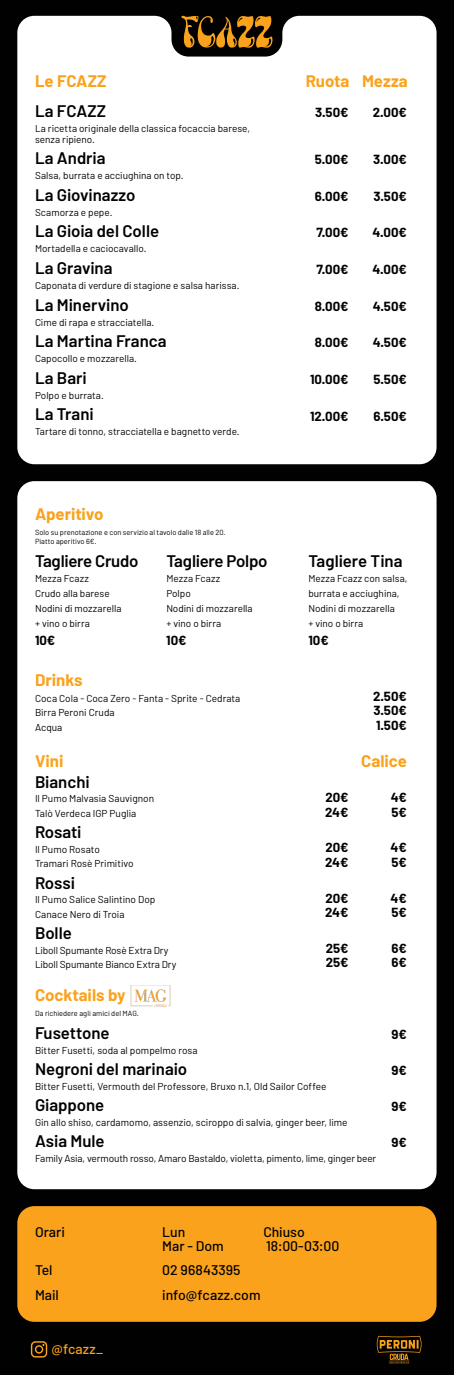
<style>
.page{position:relative;width:454px;height:1375px;background:#010101}
.page>*{position:absolute;margin:0;border:0;box-sizing:border-box;transform-origin:0 0}
.t1{font:600 16.8px "Barlow";letter-spacing:-.005em;color:#010101}
.t2{font:700 16.8px "Barlow";color:#faa21b}
.t3{font:500 14px "Barlow";color:#010101}
.t4{font:500 14px "Barlow";letter-spacing:.005em;color:#faa21b}
.t5{font:700 13.2px/14.4px "Barlow";color:#010101}
.t6{font:10.1px/14.4px "Barlow";letter-spacing:-.005em;color:#010101}
.t7{font:10px/15px "Barlow";color:#010101}
.t8{font:7.45px/8.9px "Barlow";color:#010101}
</style>
<div class="page">
<div style="left:17px;top:16px;width:419px;height:448px;background:#fff"></div>
<svg style="left:181px;top:16px;width:91px;height:32px"></svg>
<div style="left:17px;top:481px;width:419px;height:708px;background:#fff;border-radius:17px"></div>
<div style="left:17px;top:1206px;width:419px;height:116px;background:#faa21b;border-radius:17px"></div>
<img style="left:130px;top:985px;width:41px;height:23px">
<svg style="left:376px;top:1336px;width:46px;height:28px"></svg>
<svg style="left:31px;top:1341px;width:16px;height:16px"></svg>
<h1 class="t2" style="left:35px;top:70px;width:73px">Le FCAZZ</h1>
<h1 class="t2" style="left:305px;top:70px;width:103px">Ruota Mezza</h1>
<h1 class="t1" style="left:35px;top:100px;width:73px">La FCAZZ</h1>
<p class="t7" style="left:35px;top:122px;width:216px;line-height:11px">La ricetta originale della classica focaccia barese, senza ripieno.</p>
<h1 class="t1" style="left:35px;top:148px;width:72px">La Andria</h1>
<p class="t7" style="left:35px;top:168px;width:150px">Salsa, burrata e acciughina on top.</p>
<h1 class="t1" style="left:35px;top:184px;width:102px">La Giovinazzo</h1>
<p class="t7" style="left:35px;top:204px;width:79px">Scamorza e pepe.</p>
<h1 class="t1" style="left:35px;top:221px;width:126px">La Gioia del Colle</h1>
<p class="t7" style="left:35px;top:241px;width:113px">Mortadella e caciocavallo.</p>
<h1 class="t1" style="left:35px;top:257px;width:79px">La Gravina</h1>
<p class="t7" style="left:35px;top:278px;width:206px">Caponata di verdure di stagione e salsa harissa.</p>
<h1 class="t1" style="left:35px;top:294px;width:95px">La Minervino</h1>
<p class="t7" style="left:35px;top:314px;width:121px">Cime di rapa e stracciatella.</p>
<h1 class="t1" style="left:35px;top:331px;width:133px">La Martina Franca</h1>
<p class="t7" style="left:35px;top:351px;width:103px">Capocollo e mozzarella.</p>
<h1 class="t1" style="left:35px;top:367px;width:53px">La Bari</h1>
<p class="t7" style="left:35px;top:387px;width:70px">Polpo e burrata.</p>
<h1 class="t1" style="left:35px;top:404px;width:60px">La Trani</h1>
<p class="t7" style="left:35px;top:424px;width:206px">Tartare di tonno, stracciatella e bagnetto verde.</p>
<h1 class="t2" style="left:35px;top:504px;width:70px">Aperitivo</h1>
<p class="t8" style="left:35px;top:528px;width:192px">Solo su prenotazione e con servizio al tavolo dalle 18 alle 20.<br>Piatto aperitivo 6€.</p>
<h1 class="t1" style="left:35px;top:550px;width:105px">Tagliere Crudo</h1>
<p class="t7" style="left:35px;top:570px;width:88px">Mezza Fcazz<br>Crudo alla barese<br>Nodini di mozzarella + vino o birra</p>
<h1 class="t1" style="left:166px;top:550px;width:103px">Tagliere Polpo</h1>
<p class="t7" style="left:166px;top:570px;width:88px">Mezza Fcazz<br>Polpo<br>Nodini di mozzarella + vino o birra</p>
<h3 class="t5" style="left:315px;top:105px;width:35px">3.50€</h3>
<h3 class="t5" style="left:372px;top:105px;width:36px">2.00€</h3>
<h3 class="t5" style="left:315px;top:152px;width:35px">5.00€</h3>
<h3 class="t5" style="left:373px;top:152px;width:35px">3.00€</h3>
<h3 class="t5" style="left:315px;top:189px;width:35px">6.00€</h3>
<h3 class="t5" style="left:373px;top:189px;width:35px">3.50€</h3>
<h3 class="t5" style="left:316px;top:225px;width:34px">7.00€</h3>
<h3 class="t5" style="left:372px;top:225px;width:36px">4.00€</h3>
<h3 class="t5" style="left:316px;top:262px;width:34px">7.00€</h3>
<h3 class="t5" style="left:372px;top:262px;width:36px">4.00€</h3>
<h3 class="t5" style="left:315px;top:299px;width:35px">8.00€</h3>
<h3 class="t5" style="left:373px;top:299px;width:36px">4.50€</h3>
<h3 class="t5" style="left:315px;top:335px;width:35px">8.00€</h3>
<h3 class="t5" style="left:373px;top:335px;width:36px">4.50€</h3>
<h3 class="t5" style="left:310px;top:372px;width:40px">10.00€</h3>
<h3 class="t5" style="left:373px;top:372px;width:35px">5.50€</h3>
<h3 class="t5" style="left:310px;top:409px;width:40px">12.00€</h3>
<h3 class="t5" style="left:373px;top:409px;width:35px">6.50€</h3>
<h1 class="t1" style="left:308px;top:550px;width:96px">Tagliere Tina</h1>
<p class="t7" style="left:308px;top:570px;width:101px">Mezza Fcazz con salsa, burrata e acciughina,<br>Nodini di mozzarella<br>+ vino o birra</p>
<h3 class="t5" style="left:35px;top:632px;width:22px">10€</h3>
<h3 class="t5" style="left:166px;top:632px;width:22px">10€</h3>
<h3 class="t5" style="left:308px;top:632px;width:22px">10€</h3>
<h1 class="t2" style="left:35px;top:669px;width:49px">Drinks</h1>
<p class="t6" style="left:35px;top:691px;width:207px">Coca Cola - Coca Zero - Fanta - Sprite - Cedrata<br>Birra Peroni Cruda<br>Acqua</p>
<h1 class="t2" style="left:35px;top:751px;width:30px">Vini</h1>
<h1 class="t1" style="left:35px;top:771px;width:56px">Bianchi</h1>
<p class="t6" style="left:35px;top:791px;width:121px">Il Pumo Malvasia Sauvignon<br>Talò Verdeca IGP Puglia</p>
<h1 class="t1" style="left:35px;top:822px;width:48px">Rosati</h1>
<p class="t6" style="left:35px;top:842px;width:100px">Il Pumo Rosato<br>Tramari Rosè Primitivo</p>
<h1 class="t1" style="left:35px;top:872px;width:42px">Rossi</h1>
<p class="t6" style="left:35px;top:892px;width:122px">Il Pumo Salice Salintino Dop<br>Canace Nero di Troia</p>
<h1 class="t1" style="left:35px;top:923px;width:38px">Bolle</h1>
<p class="t6" style="left:35px;top:942px;width:143px">Liboll Spumante Rosè Extra Dry<br>Liboll Spumante Bianco Extra Dry</p>
<h1 class="t2" style="left:35px;top:985px;width:92px">Cocktails by</h1>
<p class="t8" style="left:35px;top:1008px;width:105px">Da richiedere agli amici del MAG.</p>
<h3 class="t5" style="left:325px;top:790px;width:25px">20€<br>24€</h3>
<h3 class="t5" style="left:325px;top:840px;width:25px">20€<br>24€</h3>
<h3 class="t5" style="left:325px;top:891px;width:25px">20€<br>24€</h3>
<h3 class="t5" style="left:325px;top:941px;width:24px">25€<br>25€</h3>
<h3 class="t5" style="left:373px;top:689px;width:35px">2.50€<br>3.50€</h3>
<h3 class="t5" style="left:376px;top:718px;width:32px">1.50€</h3>
<h1 class="t2" style="left:361px;top:751px;width:47px">Calice</h1>
<h3 class="t5" style="left:390px;top:790px;width:18px">4€<br>5€</h3>
<h3 class="t5" style="left:390px;top:840px;width:18px">4€<br>5€</h3>
<h3 class="t5" style="left:390px;top:891px;width:18px">4€<br>5€</h3>
<h3 class="t5" style="left:391px;top:941px;width:17px">6€<br>6€</h3>
<h1 class="t1" style="left:35px;top:1022px;width:76px">Fusettone</h1>
<p class="t6" style="left:35px;top:1042px;width:164px">Bitter Fusetti, soda al pompelmo rosa</p>
<h1 class="t1" style="left:35px;top:1058px;width:154px">Negroni del marinaio</h1>
<p class="t6" style="left:35px;top:1078px;width:293px">Bitter Fusetti, Vermouth del Professore, Bruxo n.1, Old Sailor Coffee</p>
<h1 class="t1" style="left:35px;top:1094px;width:71px">Giappone</h1>
<p class="t6" style="left:35px;top:1114px;width:314px">Gin allo shiso, cardamomo, assenzio, sciroppo di salvia, ginger beer, lime</p>
<h1 class="t1" style="left:35px;top:1131px;width:71px">Asia Mule</h1>
<p class="t6" style="left:35px;top:1150px;width:342px">Family Asia, vermouth rosso, Amaro Bastaldo, violetta, pimento, lime, ginger beer</p>
<h3 class="t5" style="left:391px;top:1027px;width:17px">9€</h3>
<h3 class="t5" style="left:391px;top:1063px;width:17px">9€</h3>
<h3 class="t5" style="left:391px;top:1099px;width:17px">9€</h3>
<h3 class="t5" style="left:391px;top:1135px;width:17px">9€</h3>
<h2 class="t3" style="left:35px;top:1223px;width:32px">Orari</h2>
<h2 class="t3" style="left:162px;top:1223px;width:25px">Lun</h2>
<h2 class="t3" style="left:263px;top:1223px;width:43px">Chiuso</h2>
<h2 class="t3" style="left:162px;top:1237px;width:63px">Mar - Dom</h2>
<h2 class="t3" style="left:266px;top:1237px;width:75px">18:00-03:00</h2>
<h2 class="t3" style="left:35px;top:1262px;width:19px">Tel</h2>
<h2 class="t3" style="left:162px;top:1262px;width:80px">02 96843395</h2>
<h2 class="t3" style="left:35px;top:1286px;width:25px">Mail</h2>
<h2 class="t3" style="left:162px;top:1286px;width:100px">info@fcazz.com</h2>
<h2 class="t4" style="left:51px;top:1340px;width:53px">@fcazz_</h2>
</div>
